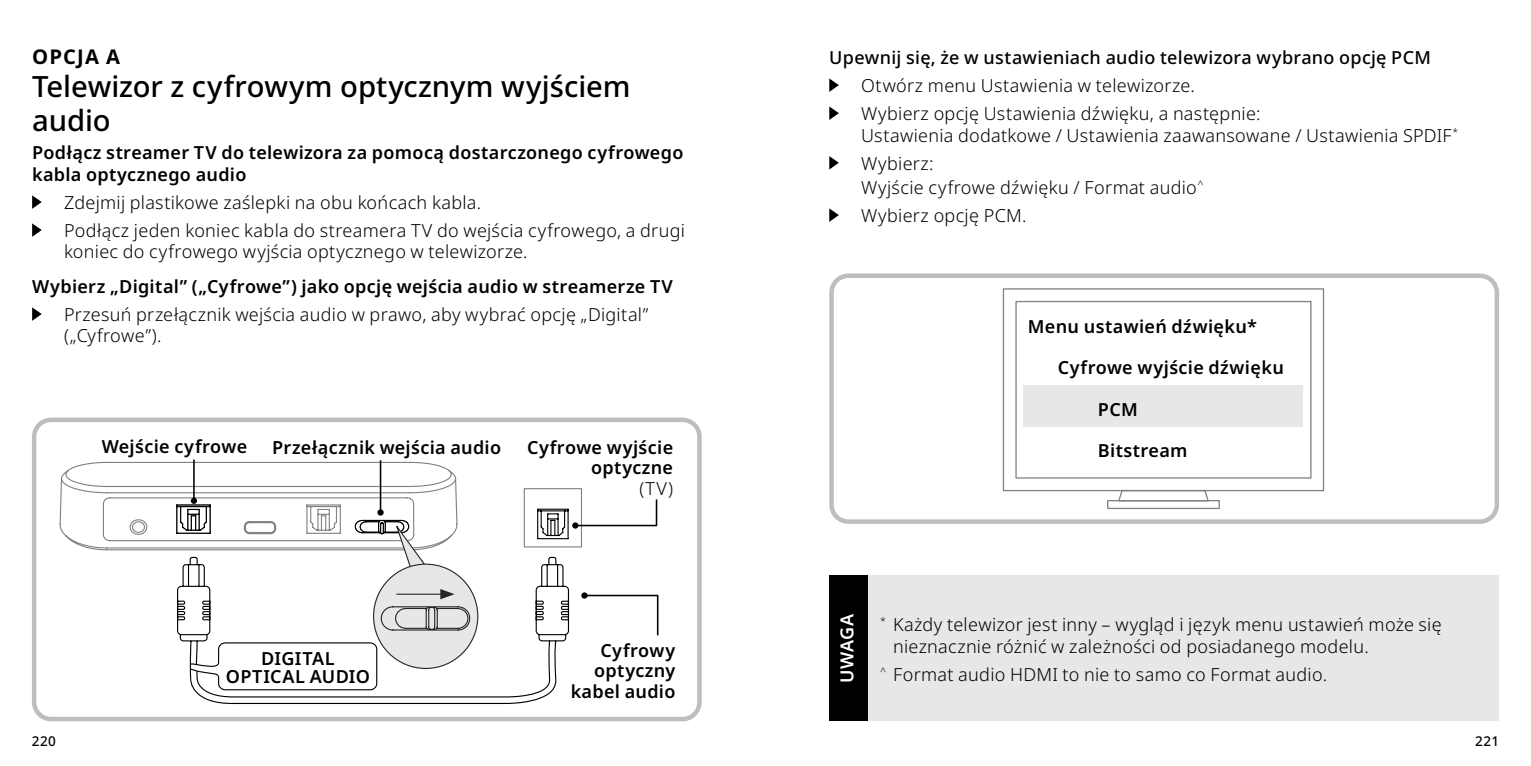
<style>
.page{position:relative;width:1531px;height:766px;background:#fff}
.page>*{position:absolute;margin:0;border:0;box-sizing:border-box;transform-origin:0 0}
.t1{font:500 29.25px/33.8px "Noto Sans";color:#000}
.t2{font:700 20.25px "Noto Sans";letter-spacing:.055em;color:#000}
.t3{font:300 18px/27.9px "Noto Sans";letter-spacing:.015em;color:#000}
.t4{font:600 18px/20.2px "Noto Sans";letter-spacing:.015em;color:#000;text-align:right}
.t5{font:500 18px "Noto Sans";letter-spacing:.015em;color:#000}
.t6{font:600 18px "Noto Sans";letter-spacing:.02em;color:#fff}
.t7{font:500 13.5px "Noto Sans";letter-spacing:.035em;color:#000}
.t8{font:300 10.58px "Noto Sans";color:#000}
</style>
<div class="page">
<svg style="left:32px;top:195px;width:10px;height:14px"></svg>
<svg style="left:32px;top:223px;width:10px;height:14px"></svg>
<svg style="left:32px;top:307px;width:10px;height:14px"></svg>
<hr style="left:193px;top:459px;width:2px;height:41px;background:#000">
<hr style="left:380px;top:460px;width:1px;height:52px;background:#000">
<div style="left:32px;top:417px;width:670px;height:304px;border:4px solid #bcbec0;border-radius:17px"></div>
<svg style="left:59px;top:461px;width:600px;height:244px"></svg>
<svg style="left:1002px;top:288px;width:323px;height:221px"></svg>
<div style="left:1023px;top:385px;width:280px;height:42px;background:#e6e7e8"></div>
<div style="left:829px;top:273px;width:670px;height:250px;border:4px solid #bcbec0;border-radius:17px"></div>
<svg style="left:829px;top:78px;width:10px;height:14px"></svg>
<svg style="left:829px;top:106px;width:10px;height:14px"></svg>
<svg style="left:829px;top:156px;width:10px;height:13px"></svg>
<svg style="left:829px;top:208px;width:10px;height:14px"></svg>
<div style="left:829px;top:575px;width:670px;height:146px;background:#e6e7e8"></div>
<div style="left:829px;top:575px;width:38px;height:146px;background:#000"></div>
<p class="t2" style="left:32px;top:45px;width:89px">OPCJA A</p>
<h1 class="t1" style="left:32px;top:70px;width:600px">Telewizor z cyfrowym optycznym wyjściem audio</h1>
<p class="t4" style="left:32px;top:142px;width:653px;line-height:21.6px;text-align:left">Podłącz streamer TV do telewizora za pomocą dostarczonego cyfrowego kabla optycznego audio</p>
<p class="t3" style="left:64px;top:189px;width:622px">Zdejmij plastikowe zaślepki na obu końcach kabla.<br>Podłącz jeden koniec kabla do streamera TV do wejścia cyfrowego, a drugi</p>
<p class="t3" style="left:64px;top:238px;width:465px">koniec do cyfrowego wyjścia optycznego w telewizorze.</p>
<p class="t4" style="left:32px;top:276px;width:642px">Wybierz „Digital” („Cyfrowe”) jako opcję wejścia audio w streamerze TV</p>
<p class="t3" style="left:64px;top:304px;width:586px;line-height:21.6px">Przesuń przełącznik wejścia audio w prawo, aby wybrać opcję „Digital” („Cyfrowe”).</p>
<p class="t4" style="left:102px;top:437px;width:147px">Wejście cyfrowe</p>
<p class="t4" style="left:272px;top:437px;width:230px">Przełącznik wejścia audio</p>
<p class="t4" style="left:527px;top:437px;width:147px">Cyfrowe wyjście optyczne</p>
<p class="t3" style="left:639px;top:474px;width:35px">(TV)</p>
<p class="t4" style="left:226px;top:650px;width:146px;line-height:18px;text-align:center">DIGITAL<br>OPTICAL AUDIO</p>
<p class="t4" style="left:571px;top:640px;width:106px">Cyfrowy optyczny kabel audio</p>
<p class="t5" style="left:829px;top:47px;width:603px">Upewnij się, że w ustawieniach audio telewizora wybrano opcję PCM</p>
<p class="t3" style="left:861px;top:72px;width:401px">Otwórz menu Ustawienia w telewizorze.<br>Wybierz opcję Ustawienia dźwięku, a następnie:</p>
<p class="t3" style="left:861px;top:121px;width:599px">Ustawienia dodatkowe / Ustawienia zaawansowane / Ustawienia SPDIF<sup>*<br></sup>Wybierz:</p>
<p class="t3" style="left:861px;top:174px;width:344px">Wyjście cyfrowe dźwięku / Format audio<sup>^<br></sup>Wybierz opcję PCM.</p>
<p class="t4" style="left:1028px;top:316px;width:231px">Menu ustawień dźwięku*</p>
<p class="t4" style="left:1058px;top:358px;width:227px">Cyfrowe wyjście dźwięku</p>
<p class="t4" style="left:1098px;top:399px;width:41px">PCM</p>
<p class="t4" style="left:1098px;top:441px;width:91px">Bitstream</p>
<p class="t6" style="left:837px;top:682px;width:71px;rotate:-90deg">UWAGA</p>
<p class="t3" style="left:893px;top:613px;width:550px;line-height:21.6px;text-indent:-13px"><sup>*</sup> Każdy telewizor jest inny – wygląd i język menu ustawień może się nieznacznie różnić w zależności od posiadanego modelu.</p>
<p class="t8" style="left:880px;top:664px;width:7px">^</p>
<p class="t3" style="left:893px;top:660px;width:435px">Format audio HDMI to nie to samo co Format audio.</p>
<p class="t7" style="left:32px;top:733px;width:26px">220</p>
<p class="t7" style="left:1475px;top:733px;width:25px">221</p>
</div>
